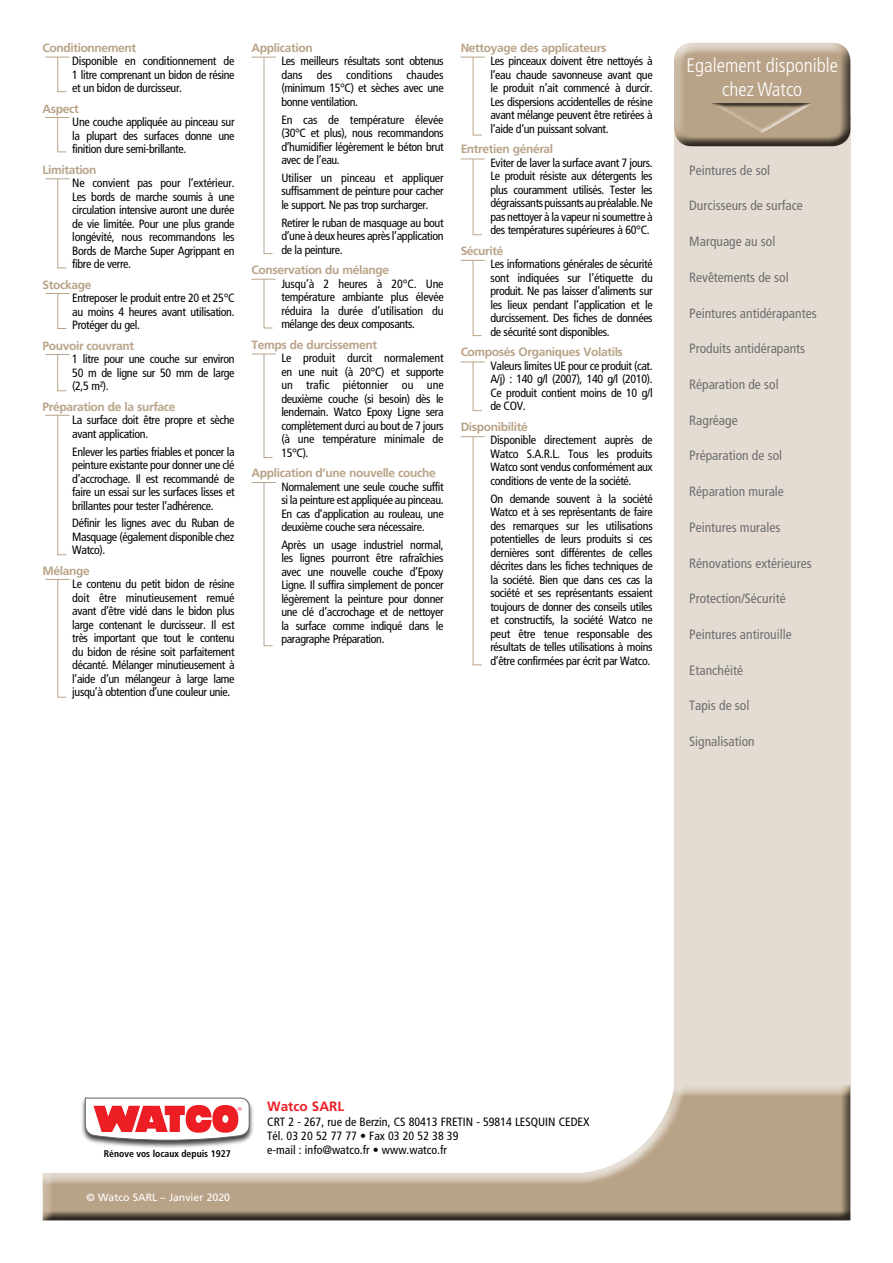
<style>
.page{position:relative;width:893px;height:1263px;background:#fff}
.page>*{position:absolute;margin:0;border:0;box-sizing:border-box;transform-origin:0 0}
.t1{font:300 condensed 19.5px/23.4px "Frutiger";color:#fff;text-align:center}
.t2{font:condensed 13.5px "Frutiger";color:#6d6e71}
.t3{font:700 13.5px "Frutiger";color:#ed1d24}
.t4{font:condensed 12px/13.5px "Frutiger";letter-spacing:-.03em;color:#000;text-align:justify}
.t5{font:700 12px "Frutiger";letter-spacing:-.03em;color:#b9a388}
.t6{font:condensed 12px/14.4px "Frutiger";color:#000}
.t7{font:10.5px "Frutiger";color:#fff}
.t8{font:700 condensed 9.75px "Frutiger";color:#000}
</style>
<div class="page">
<svg style="left:45px;top:57px;width:24px;height:35px"></svg>
<svg style="left:45px;top:117px;width:24px;height:35px"></svg>
<svg style="left:45px;top:178px;width:24px;height:90px"></svg>
<svg style="left:45px;top:293px;width:24px;height:36px"></svg>
<svg style="left:45px;top:354px;width:24px;height:37px"></svg>
<svg style="left:45px;top:415px;width:24px;height:140px"></svg>
<svg style="left:45px;top:579px;width:24px;height:118px"></svg>
<svg style="left:252px;top:482px;width:24px;height:164px"></svg>
<svg style="left:252px;top:354px;width:24px;height:104px"></svg>
<svg style="left:252px;top:279px;width:24px;height:49px"></svg>
<svg style="left:252px;top:57px;width:24px;height:197px"></svg>
<svg style="left:461px;top:57px;width:24px;height:78px"></svg>
<svg style="left:461px;top:159px;width:24px;height:76px"></svg>
<svg style="left:461px;top:260px;width:24px;height:76px"></svg>
<svg style="left:461px;top:436px;width:24px;height:229px"></svg>
<svg style="left:461px;top:362px;width:24px;height:49px"></svg>
<div style="left:674px;top:115px;width:176px;height:975px;background:#e4dcd2"></div>
<div style="left:41px;top:1082px;width:810px;height:135px;background:#fff;opacity:.75"></div>
<div style="left:41px;top:1085px;width:810px;height:137px;background:#000;opacity:.75"></div>
<div style="left:671px;top:42px;width:180px;height:94px;background:#fff;opacity:.75"></div>
<div style="left:671px;top:46px;width:180px;height:103px;background:#000;opacity:.75"></div>
<div style="left:711px;top:103px;width:105px;height:30px;background:#fff;opacity:.75"></div>
<div style="left:711px;top:103px;width:103px;height:5px;background:#000;opacity:.75"></div>
<div style="left:80px;top:1096px;width:174px;height:52px;background:#000;opacity:.75"></div>
<svg style="left:85px;top:1097px;width:165px;height:43px"></svg>
<p class="t5" style="left:43px;top:41px;width:95px">Conditionnement</p>
<p class="t4" style="left:72px;top:55px;width:164px">Disponible en conditionnement de 1 litre comprenant un bidon de résine et un bidon de durcisseur.</p>
<p class="t5" style="left:43px;top:102px;width:38px">Aspect</p>
<p class="t4" style="left:72px;top:116px;width:164px">Une couche appliquée au pinceau sur la plupart des surfaces donne une finition dure semi-brillante.</p>
<p class="t5" style="left:43px;top:163px;width:56px">Limitation</p>
<p class="t4" style="left:72px;top:177px;width:164px">Ne convient pas pour l’extérieur.<br>Les bords de marche soumis à une circulation intensive auront une durée de vie limitée. Pour une plus grande longévité, nous recommandons les Bords de Marche Super Agrippant en fibre de verre.</p>
<p class="t5" style="left:43px;top:278px;width:50px">Stockage</p>
<p class="t4" style="left:72px;top:292px;width:164px">Entreposer le produit entre 20 et 25°C au moins 4 heures avant utilisation.<br>Protéger du gel.</p>
<p class="t5" style="left:43px;top:339px;width:93px">Pouvoir couvrant</p>
<p class="t4" style="left:72px;top:353px;width:164px">1 litre pour une couche sur environ 50 m de ligne sur 50 mm de large (2,5 m²).</p>
<p class="t5" style="left:43px;top:400px;width:135px">Préparation de la surface</p>
<p class="t4" style="left:72px;top:414px;width:164px">La surface doit être propre et sèche avant application.</p>
<p class="t4" style="left:72px;top:445px;width:164px">Enlever les parties friables et poncer la peinture existante pour donner une clé d’accrochage. Il est recommandé de faire un essai sur les surfaces lisses et brillantes pour tester l’adhérence.</p>
<p class="t4" style="left:72px;top:517px;width:164px">Définir les lignes avec du Ruban de Masquage (également disponible chez Watco).</p>
<p class="t5" style="left:43px;top:564px;width:49px">Mélange</p>
<p class="t4" style="left:72px;top:578px;width:164px">Le contenu du petit bidon de résine doit être minutieusement remué avant d’être vidé dans le bidon plus large contenant le durcisseur. Il est très important que tout le contenu du bidon de résine soit parfaitement décanté. Mélanger minutieusement à l’aide d’un mélangeur à large lame jusqu’à obtention d’une couleur unie.</p>
<p class="t5" style="left:252px;top:41px;width:63px">Application</p>
<p class="t4" style="left:281px;top:55px;width:164px">Les meilleurs résultats sont obtenus dans des conditions chaudes (minimum 15°C) et sèches avec une bonne ventilation.</p>
<p class="t4" style="left:281px;top:113px;width:164px">En cas de température élevée (30°C et plus), nous recommandons d’humidifier légèrement le béton brut avec de l’eau.</p>
<p class="t4" style="left:281px;top:171px;width:164px">Utiliser un pinceau et appliquer suffisamment de peinture pour cacher le support. Ne pas trop surcharger.</p>
<p class="t4" style="left:281px;top:216px;width:164px">Retirer le ruban de masquage au bout d’une à deux heures après l’application de la peinture.</p>
<p class="t5" style="left:252px;top:263px;width:139px">Conservation du mélange</p>
<p class="t4" style="left:281px;top:277px;width:164px">Jusqu’à 2 heures à 20°C. Une température ambiante plus élevée réduira la durée d’utilisation du mélange des deux composants.</p>
<p class="t5" style="left:252px;top:337px;width:127px">Temps de durcissement</p>
<p class="t4" style="left:281px;top:351px;width:164px">Le produit durcit normalement en une nuit (à 20°C) et supporte un trafic piétonnier ou une deuxième couche (si besoin) dès le lendemain. Watco Epoxy Ligne sera complètement durci au bout de 7 jours (à une température minimale de 15°C).</p>
<p class="t5" style="left:252px;top:466px;width:186px">Application d’une nouvelle couche</p>
<p class="t4" style="left:281px;top:480px;width:164px">Normalement une seule couche suffit si la peinture est appliquée au pinceau.<br>En cas d’application au rouleau, une deuxième couche sera nécessaire.</p>
<p class="t4" style="left:281px;top:538px;width:164px">Après un usage industriel normal, les lignes pourront être rafraîchies avec une nouvelle couche d’Epoxy Ligne. Il suffira simplement de poncer légèrement la peinture pour donner une clé d’accrochage et de nettoyer la surface comme indiqué dans le paragraphe Préparation.</p>
<p class="t5" style="left:461px;top:41px;width:147px">Nettoyage des applicateurs</p>
<p class="t4" style="left:490px;top:55px;width:164px">Les pinceaux doivent être nettoyés à l’eau chaude savonneuse avant que le produit n’ait commencé à durcir.<br>Les dispersions accidentelles de résine avant mélange peuvent être retirées à l’aide d’un puissant solvant.</p>
<p class="t5" style="left:461px;top:142px;width:94px">Entretien général</p>
<p class="t4" style="left:490px;top:156px;width:164px">Eviter de laver la surface avant 7 jours.<br>Le produit résiste aux détergents les plus couramment utilisés. Tester les dégraissants puissants au préalable. Ne pas nettoyer à la vapeur ni soumettre à des températures supérieures à 60°C.</p>
<p class="t5" style="left:461px;top:244px;width:44px">Sécurité</p>
<p class="t4" style="left:490px;top:258px;width:164px">Les informations générales de sécurité sont indiquées sur l’étiquette du produit. Ne pas laisser d’aliments sur les lieux pendant l’application et le durcissement. Des fiches de données de sécurité sont disponibles.</p>
<p class="t5" style="left:461px;top:345px;width:164px">Composés Organiques Volatils</p>
<p class="t4" style="left:490px;top:359px;width:164px">Valeurs limites UE pour ce produit (cat.<br>A/j) : 140 g/l (2007), 140 g/l (2010).<br>Ce produit contient moins de 10 g/l de COV.</p>
<p class="t5" style="left:461px;top:420px;width:69px">Disponibilité</p>
<p class="t4" style="left:490px;top:434px;width:164px">Disponible directement auprès de Watco S.A.R.L. Tous les produits Watco sont vendus conformément aux conditions de vente de la société.</p>
<p class="t4" style="left:490px;top:492px;width:164px">On demande souvent à la société Watco et à ses représentants de faire des remarques sur les utilisations potentielles de leurs produits si ces dernières sont différentes de celles décrites dans les fiches techniques de la société. Bien que dans ces cas la société et ses représentants essaient toujours de donner des conseils utiles et constructifs, la société Watco ne peut être tenue responsable des résultats de telles utilisations à moins d’être confirmées par écrit par Watco.</p>
<h1 class="t1" style="left:686px;top:54px;width:153px">Egalement disponible chez Watco</h1>
<p class="t2" style="left:689px;top:162px;width:82px">Peintures de sol</p>
<p class="t2" style="left:689px;top:198px;width:115px">Durcisseurs de surface</p>
<p class="t2" style="left:689px;top:233px;width:88px">Marquage au sol</p>
<p class="t2" style="left:689px;top:269px;width:101px">Revêtements de sol</p>
<p class="t2" style="left:689px;top:305px;width:129px">Peintures antidérapantes</p>
<p class="t2" style="left:689px;top:341px;width:117px">Produits antidérapants</p>
<p class="t2" style="left:689px;top:376px;width:91px">Réparation de sol</p>
<p class="t2" style="left:689px;top:412px;width:50px">Ragréage</p>
<p class="t2" style="left:689px;top:448px;width:94px">Préparation de sol</p>
<p class="t2" style="left:689px;top:484px;width:96px">Réparation murale</p>
<p class="t2" style="left:689px;top:519px;width:93px">Peintures murales</p>
<p class="t2" style="left:689px;top:555px;width:124px">Rénovations extérieures</p>
<p class="t2" style="left:689px;top:591px;width:98px">Protection/Sécurité</p>
<p class="t2" style="left:689px;top:627px;width:104px">Peintures antirouille</p>
<p class="t2" style="left:689px;top:662px;width:55px">Etanchéité</p>
<p class="t2" style="left:689px;top:698px;width:62px">Tapis de sol</p>
<p class="t2" style="left:689px;top:734px;width:67px">Signalisation</p>
<p class="t8" style="left:104px;top:1148px;width:128px">Rénove vos locaux depuis 1927</p>
<p class="t7" style="left:87px;top:1191px;width:145px">© Watco SARL – Janvier 2020</p>
<p class="t3" style="left:267px;top:1098px;width:78px">Watco SARL</p>
<p class="t6" style="left:267px;top:1114px;width:324px">CRT 2 - 267, rue de Berzin, CS 80413 FRETIN - 59814 LESQUIN CEDEX<br>Tél. 03 20 52 77 77 • Fax 03 20 52 38 39<br>e-mail : info@watco.fr • www.watco.fr</p>
</div>
